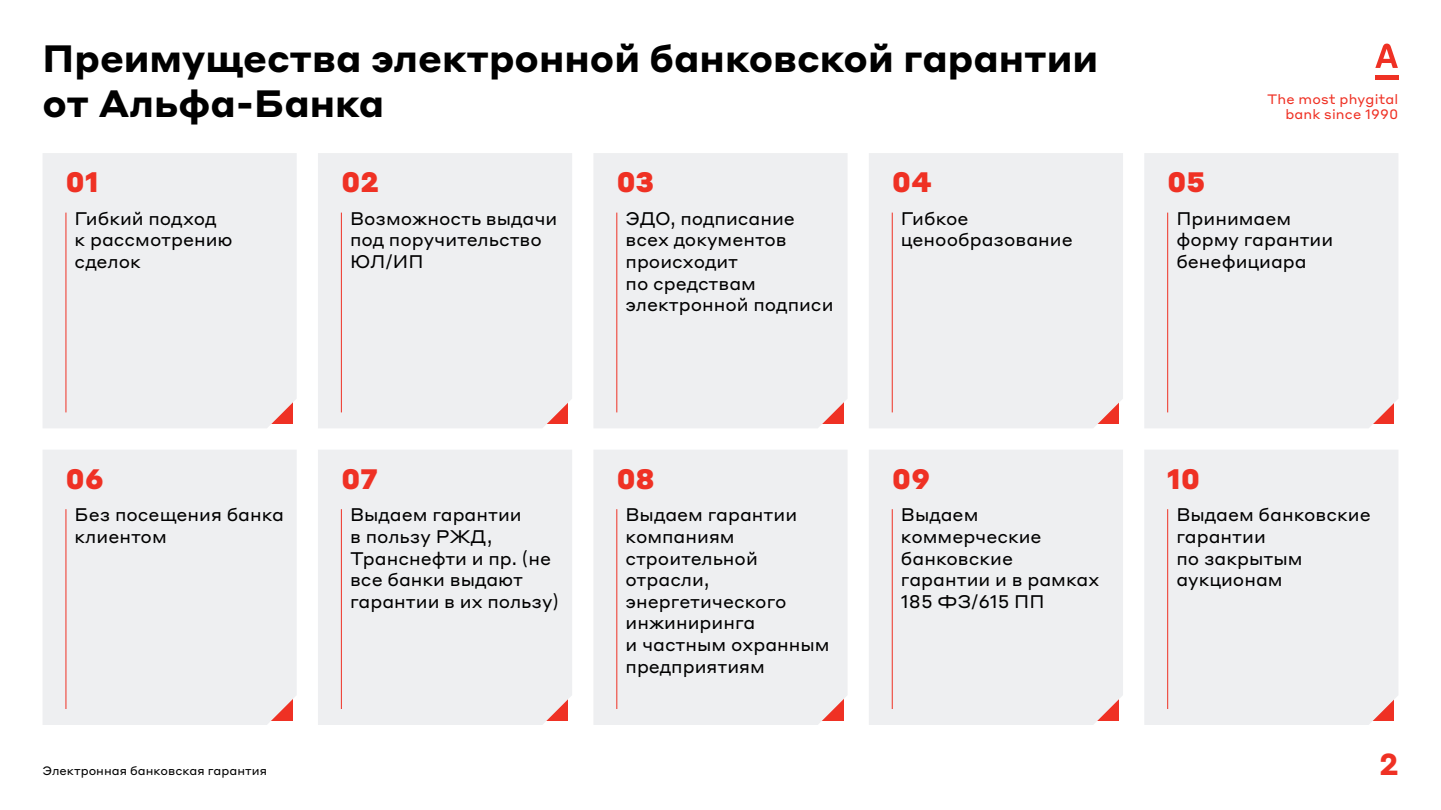
<style>
.page{position:relative;width:1441px;height:810px;background:#fff}
.page>*{position:absolute;margin:0;border:0;box-sizing:border-box;transform-origin:0 0}
.t1{font:700 37.5px/45px "Styrene ALC";color:#000}
.t2{font:700 30px "Styrene ALC";color:#ef3124}
.t3{font:900 27.75px "Styrene ALC";color:#ef3124}
.t4{font:18px/21.6px "Styrene ALC";color:#000}
.t5{font:13.5px/15px "Styrene ALC";letter-spacing:.01em;color:#ef3124;text-align:right}
.t6{font:12px "Styrene ALC";color:#000}
</style>
<div class="page">
<div style="left:43px;top:153px;width:254px;height:275px;background:#eeeff1"></div>
<hr style="left:66px;top:213px;width:1px;height:199px;background:#ef3124">
<div style="left:43px;top:450px;width:254px;height:275px;background:#eeeff1"></div>
<hr style="left:66px;top:509px;width:1px;height:200px;background:#ef3124">
<div style="left:318px;top:153px;width:254px;height:275px;background:#eeeff1"></div>
<hr style="left:341px;top:213px;width:1px;height:199px;background:#ef3124">
<div style="left:318px;top:450px;width:254px;height:275px;background:#eeeff1"></div>
<hr style="left:341px;top:509px;width:1px;height:200px;background:#ef3124">
<div style="left:594px;top:153px;width:253px;height:275px;background:#eeeff1"></div>
<hr style="left:616px;top:213px;width:1px;height:199px;background:#ef3124">
<div style="left:594px;top:450px;width:253px;height:275px;background:#eeeff1"></div>
<hr style="left:616px;top:509px;width:1px;height:200px;background:#ef3124">
<div style="left:869px;top:153px;width:253px;height:275px;background:#eeeff1"></div>
<hr style="left:891px;top:213px;width:1px;height:199px;background:#ef3124">
<div style="left:869px;top:450px;width:253px;height:275px;background:#eeeff1"></div>
<hr style="left:891px;top:509px;width:1px;height:200px;background:#ef3124">
<div style="left:1144px;top:153px;width:254px;height:275px;background:#eeeff1"></div>
<hr style="left:1167px;top:213px;width:1px;height:199px;background:#ef3124">
<div style="left:1144px;top:450px;width:254px;height:275px;background:#eeeff1"></div>
<hr style="left:1167px;top:509px;width:1px;height:200px;background:#ef3124">
<div style="left:1374px;top:75px;width:24px;height:5px;background:#ef3124"></div>
<svg style="left:1375px;top:44px;width:22px;height:24px"></svg>
<h1 class="t1" style="left:43px;top:33px;width:1057px">Преимущества электронной банковской гарантии от Альфа-Банка</h1>
<p class="t5" style="left:1266px;top:90px;width:133px">The most phygital bank since 1990</p>
<h3 class="t3" style="left:66px;top:158px;width:34px">01</h3>
<h3 class="t3" style="left:341px;top:158px;width:39px">02</h3>
<h3 class="t3" style="left:616px;top:158px;width:39px">03</h3>
<h3 class="t3" style="left:891px;top:158px;width:41px">04</h3>
<h3 class="t3" style="left:1167px;top:158px;width:39px">05</h3>
<p class="t4" style="left:75px;top:206px;width:159px">Гибкий подход<br>к рассмотрению сделок</p>
<p class="t4" style="left:350px;top:206px;width:209px">Возможность выдачи под поручительство<br>ЮЛ/ИП</p>
<p class="t4" style="left:625px;top:206px;width:209px">ЭДО, подписание всех документов происходит<br>по средствам электронной подписи</p>
<p class="t4" style="left:900px;top:206px;width:173px">Гибкое ценообразование</p>
<p class="t4" style="left:1176px;top:206px;width:158px">Принимаем форму гарантии бенефициара</p>
<h3 class="t3" style="left:66px;top:455px;width:40px">06</h3>
<h3 class="t3" style="left:341px;top:455px;width:38px">07</h3>
<h3 class="t3" style="left:616px;top:455px;width:40px">08</h3>
<h3 class="t3" style="left:891px;top:455px;width:40px">09</h3>
<h3 class="t3" style="left:1167px;top:455px;width:34px">10</h3>
<p class="t4" style="left:75px;top:503px;width:211px">Без посещения банка клиентом</p>
<p class="t4" style="left:350px;top:503px;width:210px">Выдаем гарантии<br>в пользу РЖД,<br>Транснефти и пр. (не все банки выдают гарантии в их пользу)</p>
<p class="t4" style="left:625px;top:503px;width:206px">Выдаем гарантии компаниям строительной отрасли, энергетического инжиниринга<br>и частным охранным предприятиям</p>
<p class="t4" style="left:900px;top:503px;width:200px">Выдаем коммерческие банковские гарантии и в рамках<br>185 ФЗ/615 ПП</p>
<p class="t4" style="left:1176px;top:503px;width:196px">Выдаем банковские гарантии<br>по закрытым аукционам</p>
<p class="t6" style="left:43px;top:761px;width:226px">Электронная банковская гарантия</p>
<h2 class="t2" style="left:1378px;top:739px;width:21px">2</h2>
</div>
